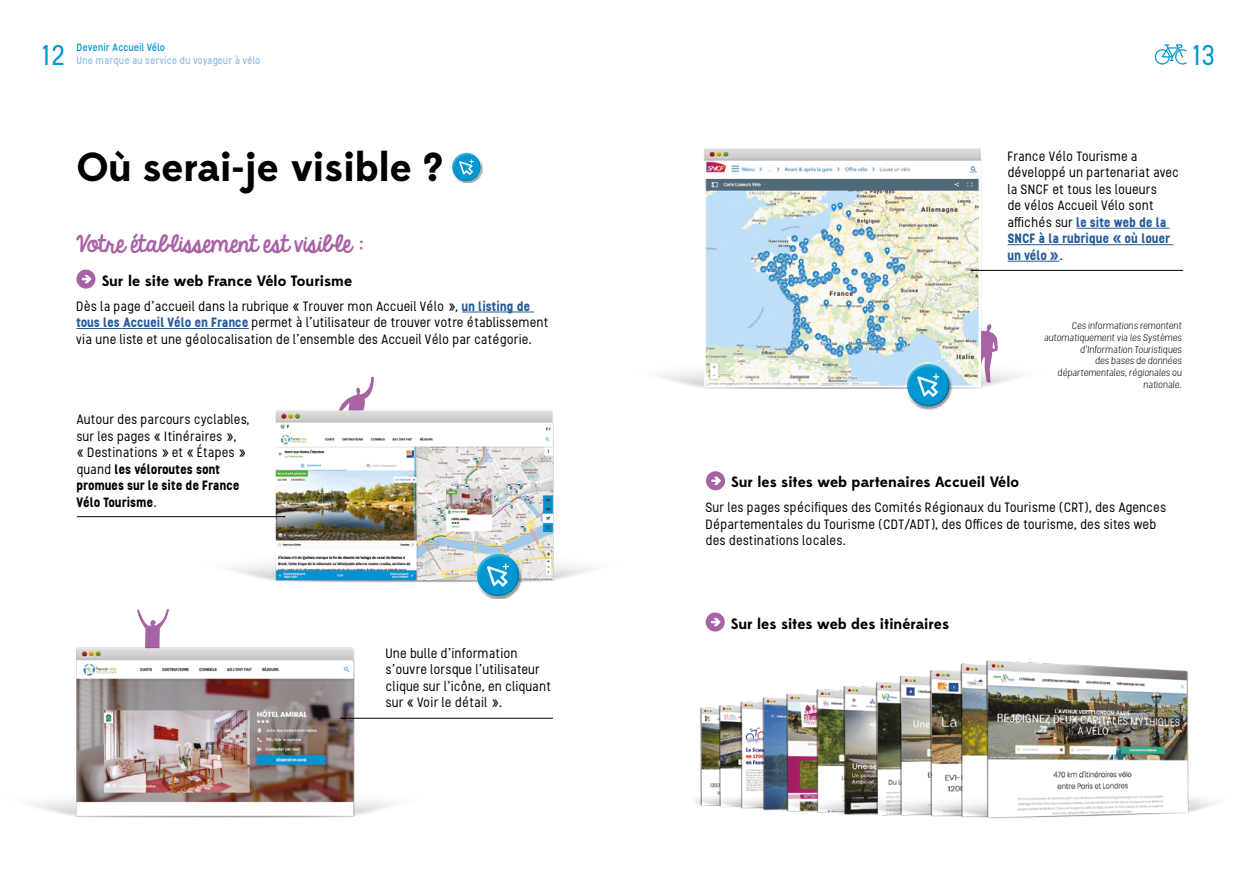
<style>
.page{position:relative;width:1259px;height:893px;background:#fff}
.page>*{position:absolute;margin:0;border:0;box-sizing:border-box;transform-origin:0 0}
.t1{font:700 40.5px "Edmondsans";color:#000}
.t2{font:28.5px "Stellar";color:#0096cf}
.t3{font:21px "KG Always A Good Time";color:#a863a5}
.t4{font:700 15px "Edmondsans";color:#000}
.t5{font:13.5px/16.5px "Stellar";color:#000}
.t6{font:500 10.5px "Stellar";letter-spacing:-.01em;color:#92bee4}
.t7{font:500 10.5px "Stellar";letter-spacing:-.01em;color:#0096cf}
.t8{font:300 9.75px/11.7px "Stellar";color:#000;text-align:right}
.s1{font-weight:700;color:#275b9b}
.s2{font-weight:700}
</style>
<div class="page">
<svg style="left:1154px;top:44px;width:32px;height:21px"></svg>
<svg style="left:341px;top:377px;width:33px;height:28px"></svg>
<svg style="left:137px;top:609px;width:32px;height:28px"></svg>
<img style="left:193px;top:405px;width:399px;height:178px">
<img style="left:32px;top:637px;width:393px;height:181px">
<hr style="left:341px;top:718px;width:212px;height:1px;background:#000">
<hr style="left:462px;top:312px;width:72px;height:1px;background:#275b9b">
<hr style="left:76px;top:328px;width:173px;height:1px;background:#275b9b">
<div style="left:76px;top:270px;width:19px;height:19px;background:#a863a5;border-radius:50%"></div>
<svg style="left:81px;top:275px;width:11px;height:9px"></svg>
<div style="left:706px;top:471px;width:19px;height:19px;background:#a863a5;border-radius:50%"></div>
<svg style="left:711px;top:476px;width:10px;height:9px"></svg>
<hr style="left:77px;top:516px;width:207px;height:1px;background:#000">
<img style="left:660px;top:148px;width:391px;height:241px">
<hr style="left:1076px;top:228px;width:93px;height:1px;background:#275b9b">
<hr style="left:1007px;top:244px;width:166px;height:1px;background:#275b9b">
<hr style="left:1007px;top:261px;width:52px;height:1px;background:#275b9b">
<hr style="left:971px;top:270px;width:212px;height:1px;background:#000">
<svg style="left:705px;top:612px;width:20px;height:20px"></svg>
<svg style="left:710px;top:617px;width:11px;height:10px"></svg>
<img style="left:695px;top:660px;width:521px;height:158px">
<div style="left:904px;top:362px;width:45px;height:34px;background:#fff;opacity:.4"></div>
<div style="left:907px;top:371px;width:45px;height:39px;background:#000;opacity:.4"></div>
<svg style="left:917px;top:374px;width:22px;height:23px"></svg>
<div style="left:474px;top:551px;width:45px;height:34px;background:#fff;opacity:.4"></div>
<div style="left:477px;top:560px;width:45px;height:39px;background:#000;opacity:.4"></div>
<svg style="left:487px;top:563px;width:22px;height:24px"></svg>
<div style="left:451px;top:152px;width:31px;height:21px;background:#fff;opacity:.4"></div>
<div style="left:451px;top:158px;width:31px;height:25px;background:#000;opacity:.4"></div>
<svg style="left:459px;top:159px;width:15px;height:16px"></svg>
<h2 class="t2" style="left:42px;top:38px;width:26px">12</h2>
<p class="t7" style="left:77px;top:41px;width:90px">Devenir Accueil Vélo</p>
<p class="t6" style="left:77px;top:54px;width:185px">Une marque au service du voyageur à vélo</p>
<h2 class="t2" style="left:1193px;top:38px;width:25px">13</h2>
<h1 class="t1" style="left:77px;top:142px;width:367px">Où serai-je visible ?</h1>
<h3 class="t3" style="left:76px;top:228px;width:288px">Votre établissement est visible :</h3>
<p class="t4" style="left:102px;top:271px;width:252px">Sur le site web France Vélo Tourisme</p>
<p class="t5" style="left:76px;top:298px;width:474px">Dès la page d’accueil dans la rubrique «Trouver mon Accueil Vélo», <span class="s1">un listing de tous les Accueil Vélo en France</span> permet à l’utilisateur de trouver votre établissement via une liste et une géolocalisation de l’ensemble des Accueil Vélo par catégorie.</p>
<p class="t5" style="left:77px;top:411px;width:175px">Autour des parcours cyclables, sur les pages «Itinéraires», «Destinations» et «Étapes» quand <span class="s2">les véloroutes sont promues sur le site de France<br>Vélo Tourisme</span>.</p>
<p class="t5" style="left:386px;top:645px;width:167px">Une bulle d’information s’ouvre lorsque l’utilisateur clique sur l’icône, en cliquant sur «Voir le détail».</p>
<p class="t5" style="left:1007px;top:148px;width:173px">France Vélo Tourisme a développé un partenariat avec la SNCF et tous les loueurs<br>de vélos Accueil Vélo sont affichés sur <span class="s1">le site web de la<br>SNCF à la rubrique «où louer un vélo»</span>.</p>
<p class="t8" style="left:1044px;top:320px;width:140px">Ces informations remontent automatiquement via les Systèmes d’Information Touristiques<br>des bases de données départementales, régionales ou nationale.</p>
<p class="t4" style="left:731px;top:473px;width:289px">Sur les sites web partenaires Accueil Vélo</p>
<p class="t5" style="left:706px;top:499px;width:462px">Sur les pages spécifiques des Comités Régionaux du Tourisme (CRT), des Agences<br>Départementales du Tourisme (CDT/ADT), des Offices de tourisme, des sites web des destinations locales.</p>
<p class="t4" style="left:731px;top:614px;width:220px">Sur les sites web des itinéraires</p>
</div>
